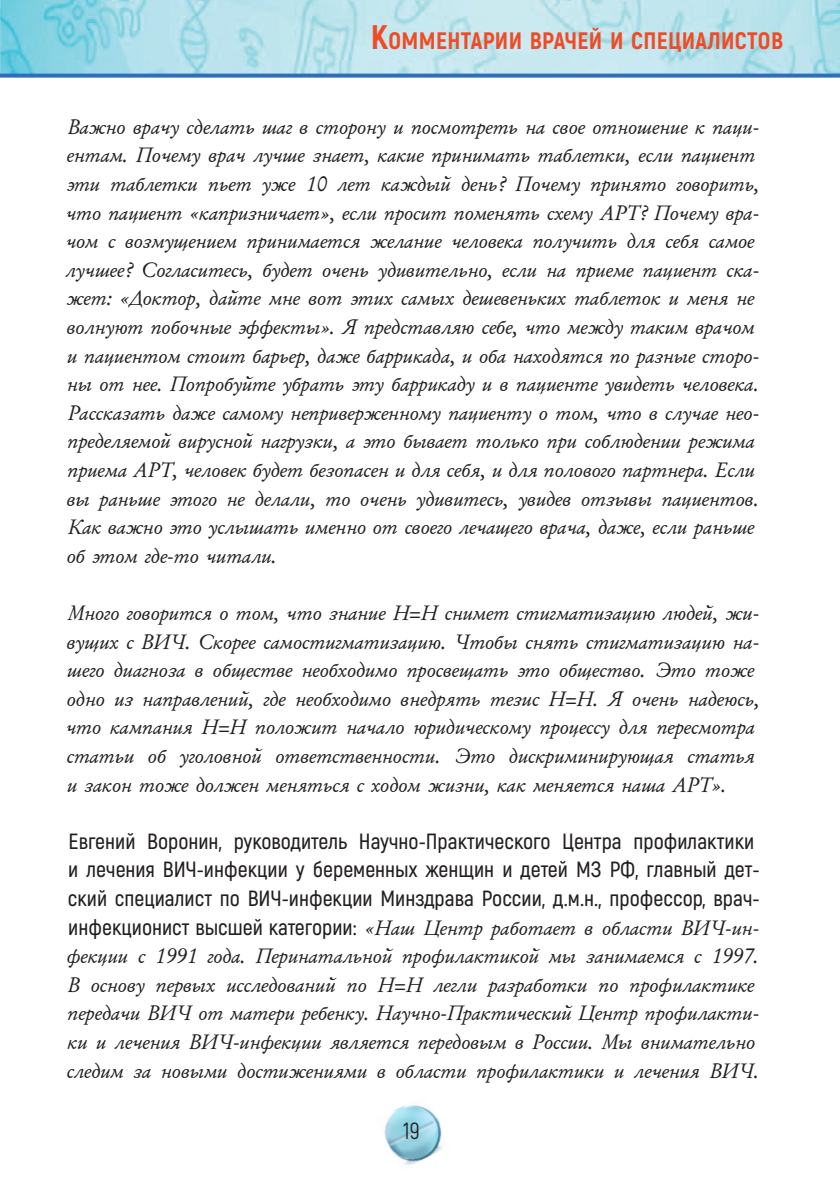
<style>
.page{position:relative;width:840px;height:1191px;background:#fff}
.page>*{position:absolute;margin:0;border:0;box-sizing:border-box;transform-origin:0 0}
.t1{font:800 23.8px "Akrobat";letter-spacing:.015em;color:#f04b24}
.t2{font:23.4px "Akrobat";color:#231f20}
.курсив{font:22px/28.6px "Alexander";color:#231f20}
.s1{font-size:34px}
.s2{font-family:"Akrobat";font-weight:600}
</style>
<div class="page">
<img style="left:0;top:0;width:839px;height:74px">
<svg style="left:0;top:74px;width:839px;height:4px;background:#437bbe"></svg>
<img style="left:384px;top:1105px;width:58px;height:60px">
<p class="t1" style="left:370px;top:26px;width:414px"><span class="s1">К</span>омментарии врачей и специалистов</p>
<p class="курсив" style="left:66px;top:113px;width:694px">Важно врачу сделать шаг в сторону и посмотреть на свое отношение к паци&shy;ентам. Почему врач лучше знает, какие принимать таблетки, если пациент эти таблетки пьет уже 10 лет каждый день? Почему принято говорить, что пациент «капризничает», если просит поменять схему АРТ? Почему вра&shy;чом с возмущением принимается желание человека получить для себя самое лучшее? Согласитесь, будет очень удивительно, если на приеме пациент ска&shy;жет: «Доктор, дайте мне вот этих самых дешевеньких таблеток и меня не волнуют побочные эффекты». Я представляю себе, что между таким врачом и пациентом стоит барьер, даже баррикада, и оба находятся по разные сторо&shy;ны от нее. Попробуйте убрать эту баррикаду и в пациенте увидеть человека.<br>Рассказать даже самому неприверженному пациенту о том, что в случае нео&shy;пределяемой вирусной нагрузки, а это бывает только при соблюдении режима приема АРТ, человек будет безопасен и для себя, и для полового партнера. Если вы раньше этого не делали, то очень удивитесь, увидев отзывы пациентов.<br>Как важно это услышать именно от своего лечащего врача, даже, если раньше об этом где-то читали.</p>
<p class="курсив" style="left:66px;top:599px;width:694px">Много говорится о том, что знание Н=Н снимет стигматизацию людей, жи&shy;вущих с ВИЧ. Скорее самостигматизацию. Чтобы снять стигматизацию на&shy;шего диагноза в обществе необходимо просвещать это общество. Это тоже одно из направлений, где необходимо внедрять тезис Н=Н. Я очень надеюсь, что кампания Н=Н положит начало юридическому процессу для пересмотра статьи об уголовной ответственности. Это дискриминирующая статья и закон тоже должен меняться с ходом жизни, как меняется наша АРТ».</p>
<p class="курсив" style="left:67px;top:828px;width:694px"><span class="s2">Евгений Воронин, руководитель Научно-Практического Центра профилактики и лечения ВИЧ-инфекции у беременных женщин и детей МЗ РФ, главный дет&shy;ский специалист по ВИЧ-инфекции Минздрава России, д.м.н., профессор, врач&shy;инфекционист высшей категории:</span> «Наш Центр работает в области ВИЧ-ин&shy;фекции с 1991 года. Перинатальной профилактикой мы занимаемся с 1997.<br>В основу первых исследований по Н=Н легли разработки по профилактике передачи ВИЧ от матери ребенку. Научно-Практический Центр профилакти&shy;ки и лечения ВИЧ-инфекции является передовым в России. Мы внимательно следим за новыми достижениями в области профилактики и лечения ВИЧ.</p>
<p class="t2" style="left:403px;top:1116px;width:18px">19</p>
</div>
